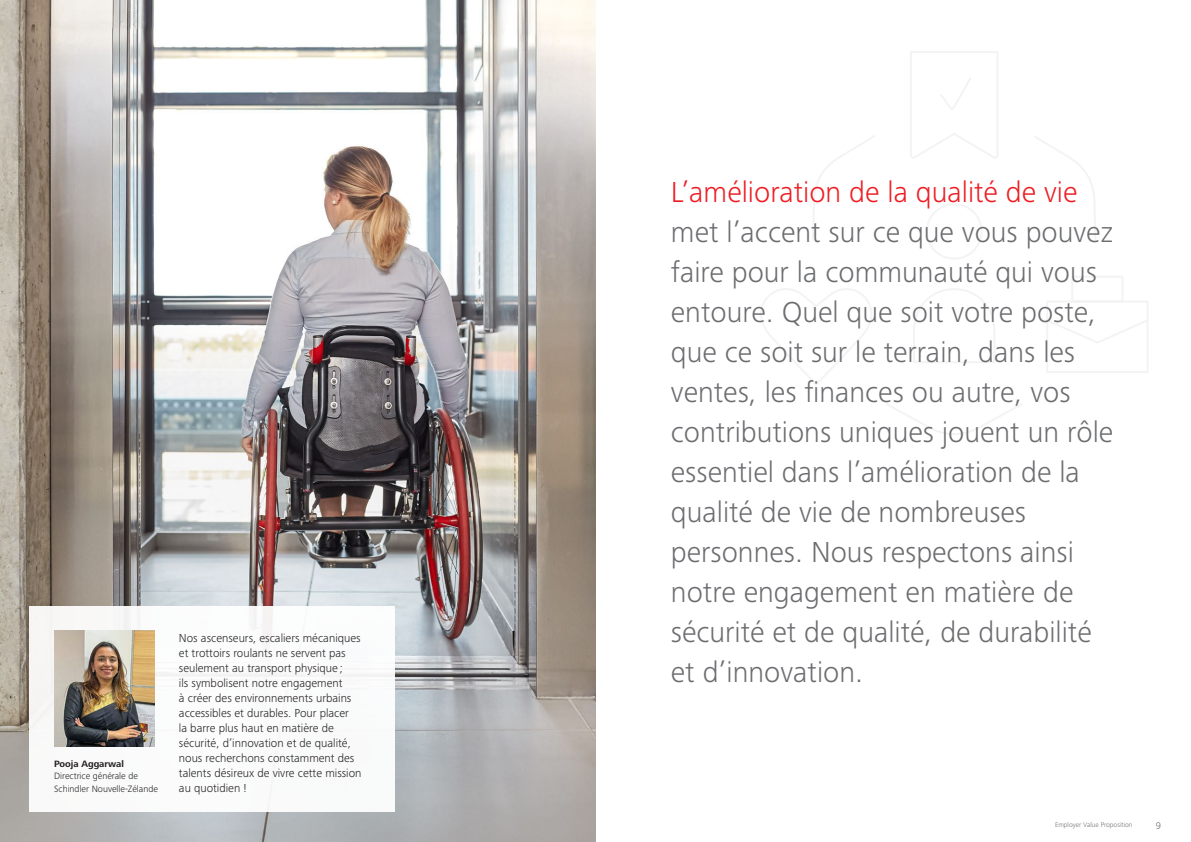
<style>
.page{position:relative;width:1191px;height:842px;background:#fff}
.page>*{position:absolute;margin:0;border:0;box-sizing:border-box;transform-origin:0 0}
.Lead_text_30_40_pt_light_gray{font:300 30px/40px "Frutiger Next LTW1 G";color:#6c6d70}
.Intro_text_15_pt_light_black{font:300 12px/15px "Frutiger Next LTW1 G";color:#231f20}
.t1{font:300 10px "Frutiger Next LTW1 G";color:#6c6d70}
.Text_9_5_pt_light_black{font:300 9.5px/12.2px "Frutiger Next LTW1 G";color:#231f20}
.Text_9_5_pt_bold_black{font:700 9.5px "Frutiger Next LTW1 G";color:#231f20}
.t2{font:300 7px "Frutiger Next LTW1 G";color:#6c6d70}
.s1{color:#ee1d23}
</style>
<div class="page">
<img style="left:0;top:0;width:595px;height:842px">
<svg style="left:760px;top:51px;width:389px;height:384px"></svg>
<div style="left:30px;top:606px;width:365px;height:206px;background:#fff"></div>
<img style="left:54px;top:631px;width:100px;height:116px">
<p class="Text_9_5_pt_bold_black" style="left:54px;top:759px;width:71px">Pooja Aggarwal</p>
<p class="Text_9_5_pt_light_black" style="left:54px;top:770px;width:105px">Directrice générale de<br>Schindler Nouvelle-Zélande</p>
<p class="Intro_text_15_pt_light_black" style="left:179px;top:630px;width:184px">Nos ascenseurs, escaliers mécaniques et trottoirs roulants ne servent pas seulement au transport physique ;<br>ils symbolisent notre engagement<br>à créer des environnements urbains accessibles et durables. Pour placer<br>la barre plus haut en matière de sécurité, d’innovation et de qualité, nous recherchons constamment des talents désireux de vivre cette mission au quotidien !</p>
<p class="Lead_text_30_40_pt_light_gray" style="left:671px;top:172px;width:444px"><span class="s1">L’amélioration de la qualité de vie </span>met l’accent sur ce que vous pouvez faire pour la communauté qui vous entoure. Quel que soit votre poste, que ce soit sur le terrain, dans les ventes, les finances ou autre, vos contributions uniques jouent un rôle essentiel dans l’amélioration de la qualité de vie de nombreuses personnes. Nous respectons ainsi notre engagement en matière de sécurité et de qualité, de durabilité et d’innovation.</p>
<p class="t2" style="left:1055px;top:820px;width:79px">Employer Value Proposition</p>
<p class="t1" style="left:1155px;top:820px;width:7px">9</p>
</div>
